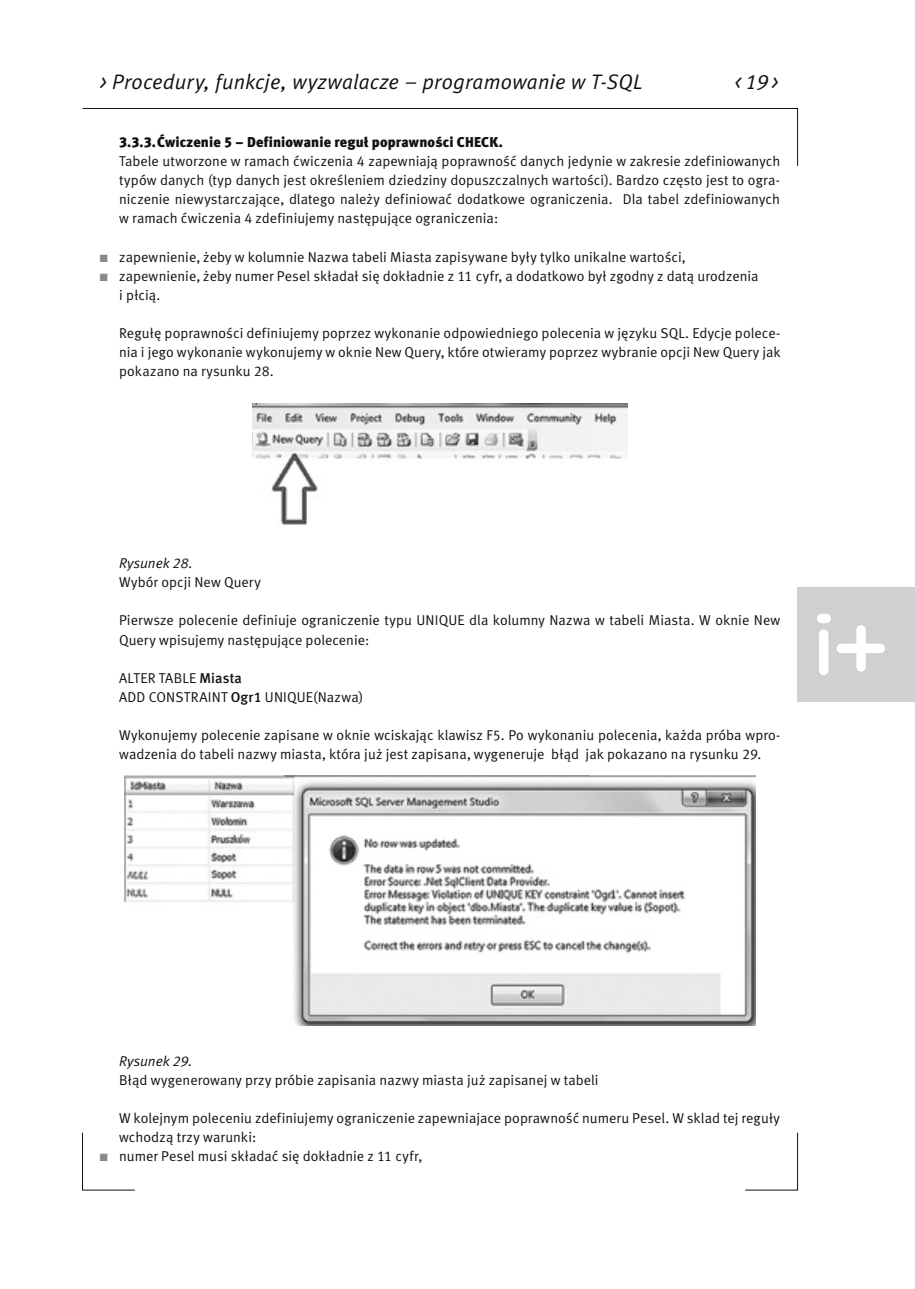
<style>
.page{position:relative;width:915px;height:1289px;background:#fff}
.page>*{position:absolute;margin:0;border:0;box-sizing:border-box;transform-origin:0 0}
.t1{font:italic 21px "Meta Normal CELF";letter-spacing:.01em;color:#111}
.t2{font:14.25px/19.2px "Meta Normal CELF";color:#111}
.t3{font:14.25px "Meta Black CELF";letter-spacing:.005em;color:#111}
.t4{font:italic 14.25px "Meta Normal CELF";color:#111}
.s1{color:#898989}
.s2{font-family:"Meta Medium CELF"}
</style>
<div class="page">
<svg style="left:82px;top:108px;width:716px;height:58px"></svg>
<svg style="left:82px;top:1132px;width:53px;height:58px"></svg>
<svg style="left:745px;top:1132px;width:53px;height:58px"></svg>
<div style="left:797px;top:587px;width:118px;height:115px;background:#d0d0d0"></div>
<div style="left:819px;top:629px;width:9px;height:46px;background:#fff;border-radius:5px"></div>
<div style="left:817px;top:613px;width:14px;height:10px;background:#fff;border-radius:5px"></div>
<svg style="left:836px;top:625px;width:49px;height:46px"></svg>
<img style="left:252px;top:404px;width:376px;height:121px">
<img style="left:124px;top:775px;width:631px;height:250px">
<h1 class="t1" style="left:100px;top:74px;width:544px">&gt; Procedury, funkcje, wyzwalacze – programowanie w T-SQL</h1>
<h1 class="t1" style="left:734px;top:74px;width:45px">&lt; 19 &gt;</h1>
<p class="t3" style="left:119px;top:136px;width:385px">3.3.3. Ćwiczenie 5 – Definiowanie reguł poprawności CHECK.</p>
<p class="t2" style="left:119px;top:152px;width:662px;text-align:justify">Tabele utworzone w ramach ćwiczenia 4 zapewniają poprawność danych jedynie w zakresie zdefiniowanych typów danych (typ danych jest określeniem dziedziny dopuszczalnych wartości). Bardzo często jest to ogra&shy;niczenie niewystarczające, dlatego należy definiować dodatkowe ograniczenia. Dla tabel zdefiniowanych w ramach ćwiczenia 4 zdefiniujemy następujące ograniczenia:</p>
<p class="t2" style="left:100px;top:248px;width:587px"><span class="s1">■</span> zapewnienie, żeby w kolumnie Nazwa tabeli Miasta zapisywane były tylko unikalne wartości,</p>
<p class="t2" style="left:119px;top:267px;width:641px;text-indent:-19px"><span class="s1">■</span> zapewnienie, żeby numer Pesel składał się dokładnie z 11 cyfr, a dodatkowo był zgodny z datą urodzenia i płcią.</p>
<p class="t2" style="left:119px;top:325px;width:663px;text-align:justify">Regułę poprawności definiujemy poprzez wykonanie odpowiedniego polecenia w języku SQL. Edycje polece&shy;nia i jego wykonanie wykonujemy w oknie New Query, które otwieramy poprzez wybranie opcji New Query jak pokazano na rysunku 28.</p>
<p class="t4" style="left:119px;top:557px;width:75px">Rysunek 28.</p>
<p class="t2" style="left:119px;top:573px;width:143px">Wybór opcji New Query</p>
<p class="t2" style="left:119px;top:612px;width:662px">Pierwsze polecenie definiuje ograniczenie typu UNIQUE dla kolumny Nazwa w tabeli Miasta. W oknie New<br>Query wpisujemy następujące polecenie:</p>
<p class="t2" style="left:119px;top:669px;width:245px">ALTER TABLE <span class="s2">Miasta<br></span>ADD CONSTRAINT <span class="s2">Ogr1</span> UNIQUE(Nazwa)</p>
<p class="t2" style="left:119px;top:726px;width:663px">Wykonujemy polecenie zapisane w oknie wciskając klawisz F5. Po wykonaniu polecenia, każda próba wpro&shy;wadzenia do tabeli nazwy miasta, która już jest zapisana, wygeneruje błąd jak pokazano na rysunku 29.</p>
<p class="t4" style="left:119px;top:1055px;width:75px">Rysunek 29.</p>
<p class="t2" style="left:119px;top:1071px;width:481px">Błąd wygenerowany przy próbie zapisania nazwy miasta już zapisanej w tabeli</p>
<p class="t2" style="left:119px;top:1109px;width:662px">W kolejnym poleceniu zdefiniujemy ograniczenie zapewniajace poprawność numeru Pesel. W sklad tej reguły wchodzą trzy warunki:</p>
<p class="t2" style="left:100px;top:1147px;width:323px"><span class="s1">■</span> numer Pesel musi składać się dokładnie z 11 cyfr,</p>
</div>
